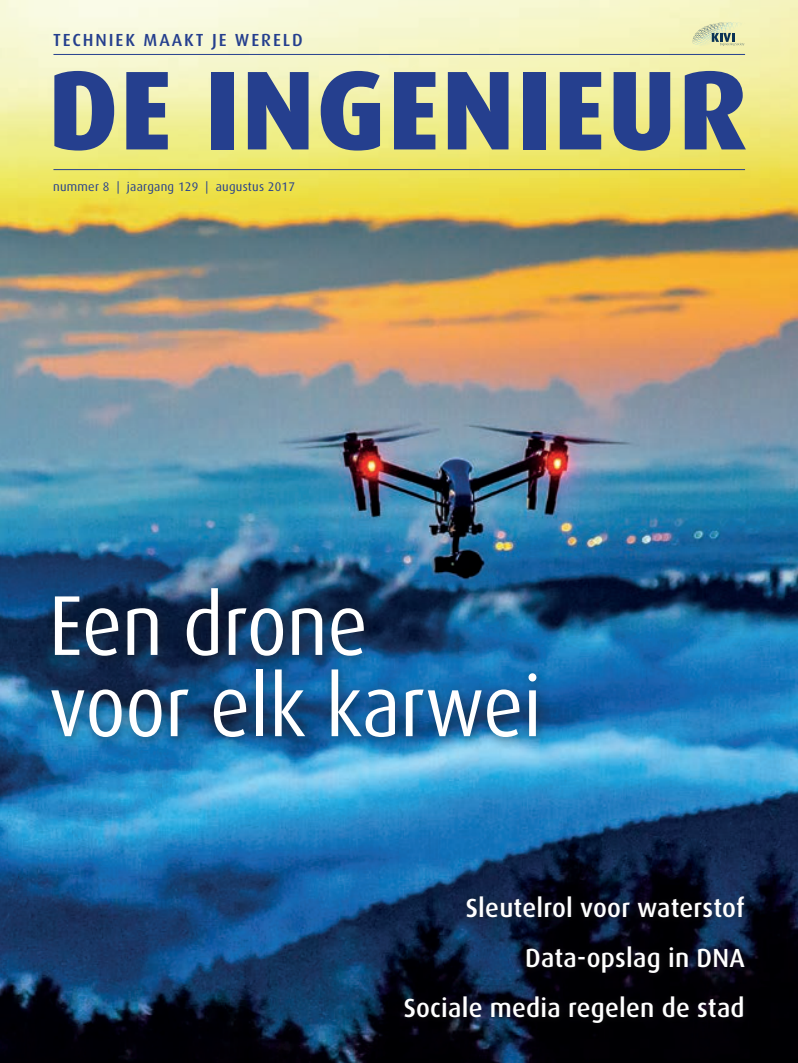
<style>
.page{position:relative;width:798px;height:1063px;background:#fff}
.page>*{position:absolute;margin:0;border:0;box-sizing:border-box;transform-origin:0 0}
.t1{font:800 112.5px "Dax";letter-spacing:.01em;color:#253f8e}
.t2{font:85px/81.2px "Dax";color:#fff;scale:.9 1}
.t3{font:500 26.25px/50px "Dax";letter-spacing:.01em;color:#fff;text-align:right}
.t4{font:500 17.5px "Dax";letter-spacing:.11em;color:#253f8e}
.t5{font:12.5px "Dax";letter-spacing:.02em;color:#253f8e}
</style>
<div class="page">
<img style="left:0;top:0;width:797px;height:1063px">
<hr style="left:53px;top:54px;width:691px;height:1px;background:#253f8e">
<hr style="left:53px;top:169px;width:691px;height:1px;background:#253f8e">
<svg style="left:691px;top:16px;width:58px;height:30px;background:#d7dbaf"></svg>
<div style="left:42px;top:579px;width:507px;height:171px;background:#231f20;opacity:.55"></div>
<div style="left:398px;top:889px;width:353px;height:141px;background:#231f20;opacity:.55"></div>
<p class="t4" style="left:53px;top:30px;width:251px">TECHNIEK MAAKT JE WERELD</p>
<h1 class="t1" style="left:48px;top:46px;width:700px">DE INGENIEUR</h1>
<p class="t5" style="left:53px;top:179px;width:243px">nummer 8 | jaargang 129 | augustus 2017</p>
<h2 class="t2" style="left:49px;top:586px;width:548px">Een drone<br>voor elk karwei</h2>
<p class="t3" style="left:403px;top:883px;width:342px">Sleutelrol voor waterstof<br>Data-opslag in DNA<br>Sociale media regelen de stad</p>
</div>
